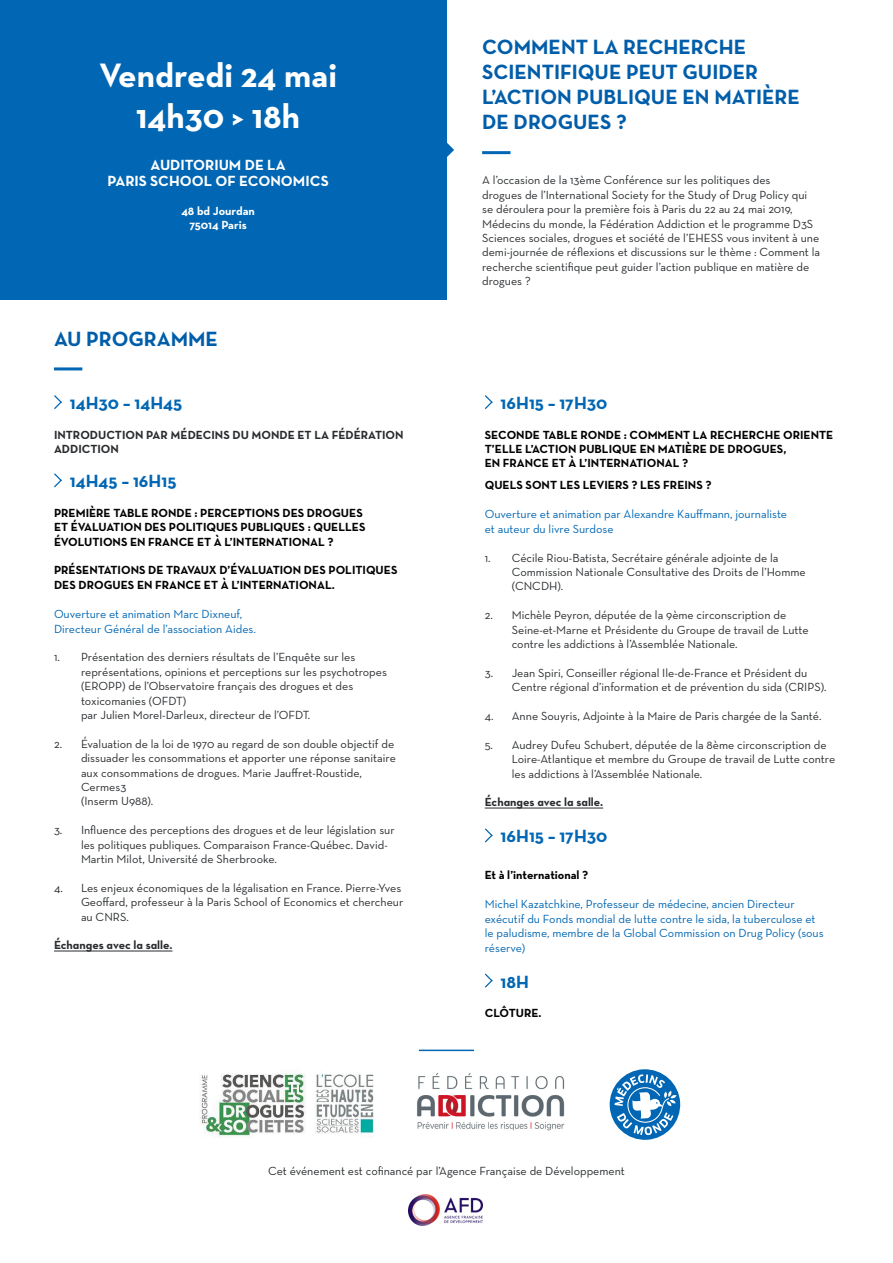
<style>
.page{position:relative;width:893px;height:1263px;background:#fff}
.page>*{position:absolute;margin:0;border:0;box-sizing:border-box;transform-origin:0 0}
.t1{font:700 34.5px "Neutra Text";color:#fff}
.t2{font:700 21px/25.2px "Neutra Text";color:#005da9}
.ST2{font:700 18px "Neutra Text";color:#0166b3}
.t3{font:700 15px "Neutra Text";color:#fff}
.ST4{font:12px/14.4px "Neutra Text";color:#292c2f}
.ST2-2{font:700 12px/14.4px "Neutra Text";color:#000}
.ST4-2{font:12px/14.4px "Neutra Text";color:#0166b3}
.ST2-3{font:12px/14.4px "Neutra Text Bold Alt";color:#292c2f}
.ST4-3{font:12px "Neutra Text Bold Alt";color:#292c2f}
.t4{font:700 12px "Neutra Text";color:#fff}
</style>
<div class="page">
<div style="left:0;top:0;width:446px;height:300px;background:#0166b3"></div>
<svg style="left:446px;top:136px;width:8px;height:28px"></svg>
<hr style="left:482px;top:151px;width:28px;height:3px;background:#0166b3">
<hr style="left:54px;top:367px;width:28px;height:3px;background:#0166b3">
<hr style="left:54px;top:951px;width:118px;height:1px;background:#292c2f">
<svg style="left:54px;top:395px;width:8px;height:14px"></svg>
<svg style="left:54px;top:473px;width:8px;height:15px"></svg>
<hr style="left:485px;top:808px;width:118px;height:1px;background:#292c2f">
<svg style="left:484px;top:395px;width:9px;height:14px"></svg>
<svg style="left:484px;top:828px;width:9px;height:15px"></svg>
<svg style="left:484px;top:973px;width:9px;height:15px"></svg>
<img style="left:408px;top:1195px;width:74px;height:30px">
<img style="left:200px;top:1069px;width:174px;height:68px">
<img style="left:417px;top:1073px;width:148px;height:58px">
<svg style="left:610px;top:1069px;width:70px;height:71px"></svg>
<hr style="left:419px;top:1049px;width:55px;height:2px;background:#0166b3">
<p class="t1" style="left:99px;top:53px;width:239px">Vendredi 24 mai</p>
<p class="t1" style="left:136px;top:95px;width:166px">14h30 &gt; 18h</p>
<p class="t3" style="left:151px;top:155px;width:136px">AUDITORIUM DE LA</p>
<p class="t3" style="left:108px;top:172px;width:223px">PARIS SCHOOL OF ECONOMICS</p>
<p class="t4" style="left:181px;top:203px;width:75px">48 bd Jourdan</p>
<p class="t4" style="left:189px;top:218px;width:59px">75014 Paris</p>
<p class="t2" style="left:54px;top:326px;width:166px">AU PROGRAMME</p>
<p class="ST2" style="left:70px;top:392px;width:114px">14H30 – 14H45</p>
<p class="ST2-3" style="left:54px;top:427px;width:351px">INTRODUCTION PAR MÉDECINS DU MONDE ET LA FÉDÉRATION<br>ADDICTION</p>
<p class="ST2" style="left:70px;top:470px;width:108px">14H45 – 16H15</p>
<p class="ST2-2" style="left:54px;top:505px;width:313px">PREMIÈRE TABLE RONDE : PERCEPTIONS DES DROGUES<br>ET ÉVALUATION DES POLITIQUES PUBLIQUES : QUELLES<br>ÉVOLUTIONS EN FRANCE ET À L’INTERNATIONAL ?</p>
<p class="ST2-2" style="left:54px;top:563px;width:345px">PRÉSENTATIONS DE TRAVAUX D’ÉVALUATION DES POLITIQUES<br>DES DROGUES EN FRANCE ET À L’INTERNATIONAL.</p>
<p class="ST4-2" style="left:54px;top:607px;width:190px">Ouverture et animation Marc Dixneuf,</p>
<p class="ST4-2" style="left:54px;top:621px;width:203px">Directeur Général de l’association Aides.</p>
<p class="ST4" style="left:81px;top:650px;width:308px;text-indent:-27px">1. Présentation des derniers résultats de l’Enquête sur les représentations, opinions et perceptions sur les psychotropes (EROPP) de l’Observatoire français des drogues et des toxicomanies (OFDT)<br>par Julien Morel-Darleux, directeur de l’OFDT.</p>
<p class="ST4" style="left:81px;top:736px;width:316px;text-indent:-27px">2. Évaluation de la loi de 1970 au regard de son double objectif de dissuader les consommations et apporter une réponse sanitaire aux consommations de drogues. Marie Jauffret-Roustide, Cermes3<br>(Inserm U988).</p>
<p class="ST4" style="left:81px;top:823px;width:315px;text-indent:-27px">3. Influence des perceptions des drogues et de leur législation sur les politiques publiques. Comparaison France-Québec. David-<br>Martin Milot, Université de Sherbrooke.</p>
<p class="ST4" style="left:81px;top:880px;width:324px;text-indent:-27px">4. Les enjeux économiques de la légalisation en France. Pierre-Yves<br>Geoffard, professeur à la Paris School of Economics et chercheur au CNRS.</p>
<p class="ST4-3" style="left:54px;top:938px;width:120px">Échanges avec la salle.</p>
<p class="t2" style="left:482px;top:34px;width:266px">COMMENT LA RECHERCHE</p>
<p class="t2" style="left:482px;top:59px;width:277px">SCIENTIFIQUE PEUT GUIDER</p>
<p class="t2" style="left:482px;top:84px;width:319px">L’ACTION PUBLIQUE EN MATIÈRE<br>DE DROGUES ?</p>
<p class="ST4" style="left:482px;top:173px;width:340px">A l’occasion de la 13ème Conférence sur les politiques des<br>drogues de l’International Society for the Study of Drug Policy qui se déroulera pour la première fois à Paris du 22 au 24 mai 2019, Médecins du monde, la Fédération Addiction et le programme D3S Sciences sociales, drogues et société de l’EHESS vous invitent à une demi-journée de réflexions et discussions sur le thème : Comment la recherche scientifique peut guider l’action publique en matière de drogues ?</p>
<p class="ST2" style="left:501px;top:392px;width:108px">16H15 – 17H30</p>
<p class="ST2-2" style="left:485px;top:427px;width:350px">SECONDE TABLE RONDE : COMMENT LA RECHERCHE ORIENTE<br>T’ELLE L’ACTION PUBLIQUE EN MATIÈRE DE DROGUES,<br>EN FRANCE ET À L’INTERNATIONAL ?</p>
<p class="ST2-2" style="left:485px;top:477px;width:228px">QUELS SONT LES LEVIERS ? LES FREINS ?</p>
<p class="ST4-2" style="left:485px;top:507px;width:304px">Ouverture et animation par Alexandre Kauffmann, journaliste</p>
<p class="ST4-2" style="left:485px;top:521px;width:130px">et auteur du livre Surdose</p>
<p class="ST4" style="left:512px;top:550px;width:295px;text-indent:-27px">1. Cécile Riou-Batista, Secrétaire générale adjointe de la<br>Commission Nationale Consultative des Droits de l’Homme (CNCDH).</p>
<p class="ST4" style="left:512px;top:608px;width:299px;text-indent:-27px">2. Michèle Peyron, députée de la 9ème circonscription de<br>Seine-et-Marne et Présidente du Groupe de travail de Lutte contre les addictions à l’Assemblée Nationale.</p>
<p class="ST4" style="left:512px;top:665px;width:316px;text-indent:-27px">3. Jean Spiri, Conseiller régional Ile-de-France et Président du<br>Centre régional d’information et de prévention du sida (CRIPS).</p>
<p class="ST4" style="left:485px;top:708px;width:338px">4. Anne Souyris, Adjointe à la Maire de Paris chargée de la Santé.</p>
<p class="ST4" style="left:512px;top:737px;width:325px;text-indent:-27px">5. Audrey Dufeu Schubert, députée de la 8ème circonscription de<br>Loire-Atlantique et membre du Groupe de travail de Lutte contre les addictions à l’Assemblée Nationale.</p>
<p class="ST4-3" style="left:485px;top:795px;width:120px">Échanges avec la salle.</p>
<p class="ST2" style="left:501px;top:825px;width:108px">16H15 – 17H30</p>
<p class="ST2-2" style="left:485px;top:867px;width:105px">Et à l’international ?</p>
<p class="ST4-2" style="left:485px;top:897px;width:340px">Michel Kazatchkine, Professeur de médecine, ancien Directeur exécutif du Fonds mondial de lutte contre le sida, la tuberculose et le paludisme, membre de la Global Commission on Drug Policy (sous réserve)</p>
<p class="ST2" style="left:501px;top:970px;width:30px">18H</p>
<p class="ST2-2" style="left:485px;top:1005px;width:58px">CLÔTURE.</p>
<p class="ST4" style="left:268px;top:1163px;width:358px">Cet événement est cofinancé par l’Agence Française de Développement</p>
</div>
